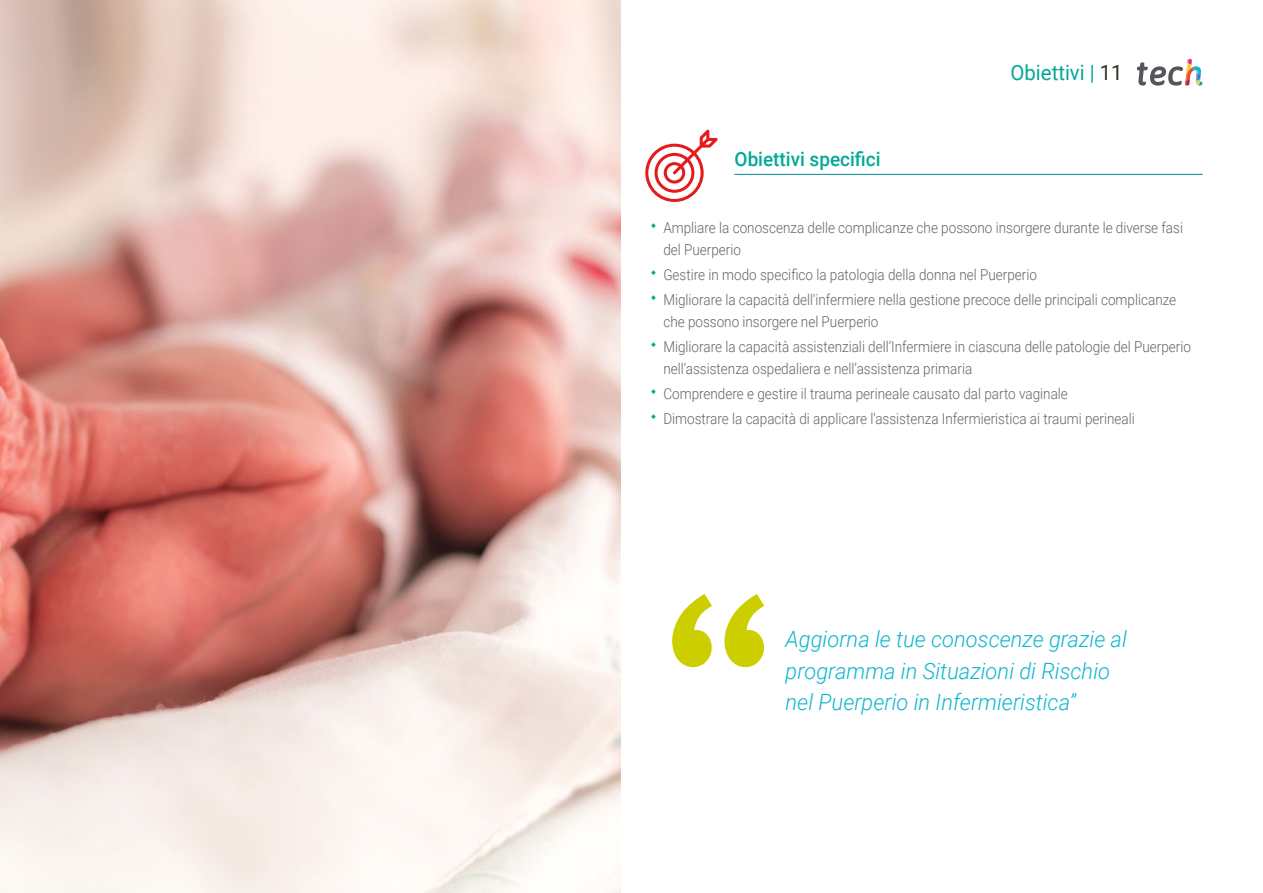
<style>
.page{position:relative;width:1263px;height:893px;background:#fff}
.page>*{position:absolute;margin:0;border:0;box-sizing:border-box;transform-origin:0 0}
.t1{font:italic 300 22.5px/31.5px "Roboto";color:#0fb6cf}
.t2{font:21px "Roboto";color:#00a996}
.t3{font:500 19.5px "Roboto";color:#00a996}
.t4{font:300 15px/24.6px "Roboto";color:#61646a;scale:.9 1}
.s1{color:#00a997}
.s2{color:#312e20}
</style>
<div class="page">
<img style="left:0;top:0;width:621px;height:893px">
<svg style="left:645px;top:130px;width:73px;height:72px"></svg>
<hr style="left:735px;top:174px;width:467px;height:1px;background:#2797a1">
<svg style="left:672px;top:594px;width:92px;height:73px"></svg>
<svg style="left:1137px;top:59px;width:65px;height:27px"></svg>
<h3 class="t3" style="left:735px;top:145px;width:147px">Obiettivi specifici</h3>
<h2 class="t2" style="left:1010px;top:57px;width:114px">Obiettivi <span class="s1">|</span> <span class="s2">11</span></h2>
<p class="t4" style="left:663px;top:216px;width:579px;line-height:22.5px">Ampliare la conoscenza delle complicanze che possono insorgere durante le diverse fasi del Puerperio</p>
<p class="t4" style="left:663px;top:262px;width:571px">Gestire in modo specifico la patologia della donna nel Puerperio<br>Migliorare la capacità dell'infermiere nella gestione precoce delle principali complicanze</p>
<p class="t4" style="left:663px;top:309px;width:588px">che possono insorgere nel Puerperio<br>Migliorare la capacità assistenziali dell’Infermiere in ciascuna delle patologie del Puerperio</p>
<p class="t4" style="left:663px;top:356px;width:525px">nell’assistenza ospedaliera e nell’assistenza primaria<br>Comprendere e gestire il trauma perineale causato dal parto vaginale<br>Dimostrare la capacità di applicare l'assistenza Infermieristica ai traumi perineali</p>
<h1 class="t1" style="left:785px;top:623px;width:343px">Aggiorna le tue conoscenze grazie al programma in Situazioni di Rischio nel Puerperio in Infermieristica”</h1>
</div>
